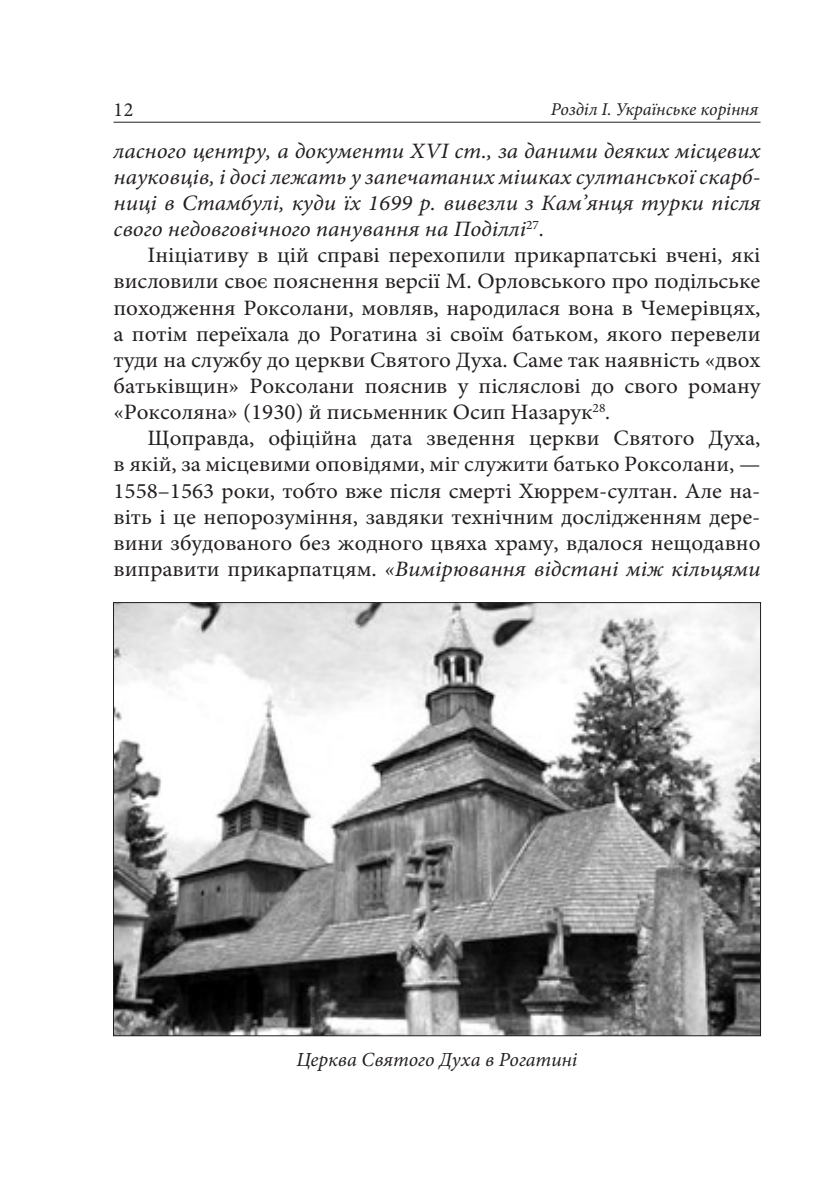
<style>
.page{position:relative;width:840px;height:1191px;background:#fff}
.page>*{position:absolute;margin:0;border:0;box-sizing:border-box;transform-origin:0 0}
.t1{font:22px/26.2px "Minion Pro";color:#231f20;text-align:justify;scale:1.05 1}
.t2{font:italic 22px/26.2px "Minion Pro";color:#231f20;text-align:justify;scale:1.05 1}
.t3{font:italic 20px "Minion Pro";color:#231f20}
.t4{font:20px "Minion Pro";color:#231f20}
.t5{font:italic 18px "Minion Pro";color:#231f20}
.s1{font-size:30px;color:#fff}
.s2{font-style:italic}
</style>
<div class="page">
<svg style="left:157px;top:121px;width:21px;height:1px"></svg>
<hr style="left:113px;top:122px;width:647px;height:1px;background:#231f20">
<img style="left:115px;top:604px;width:643px;height:430px">
<p class="t4" style="left:113px;top:97px;width:63px">12 <span class="s1">o</span></p>
<p class="t5" style="left:550px;top:97px;width:209px">Розділ І. Українське коріння</p>
<p class="t2" style="left:113px;top:138px;width:617px">ласного центру, а документи ХVІ ст., за даними деяких місцевих науковців, і досі лежать у запечатаних мішках султанської скарб&shy;ниці в Стамбулі, куди їх 1699 р. вивезли з Кам’янця турки після свого недовговічного панування на Поділлі<sup>27</sup>.</p>
<p class="t1" style="left:113px;top:242px;width:617px;text-indent:34px">Ініціативу в цій справі перехопили прикарпатські вчені, які висловили своє пояснення версії М. Орловського про подільське походження Роксолани, мовляв, народилася вона в Чемерівцях, а потім переїхала до Рогатина зі своїм батьком, якого перевели туди на службу до церкви Святого Духа. Саме так наявність «двох батьківщин» Роксолани пояснив у післяслові до свого роману «Роксоляна» (1930) й письменник Осип Назарук<sup>28</sup><span class="s2">.</span></p>
<p class="t1" style="left:113px;top:425px;width:617px;text-indent:34px">Щоправда, офіційна дата зведення церкви Святого Духа, в якій, за місцевими оповідями, міг служити батько Роксолани, — 1558–1563 роки, тобто вже після смерті Хюррем-султан. Але на&shy;віть і це непорозуміння, завдяки технічним дослідженням дере&shy;вини збудованого без жодного цвяха храму, вдалося нещодавно виправити прикарпатцям. <span class="s2">«Вимірювання відстані між кільцями</span></p>
<p class="t3" style="left:296px;top:1046px;width:282px">Церква Святого Духа в Рогатині</p>
</div>
